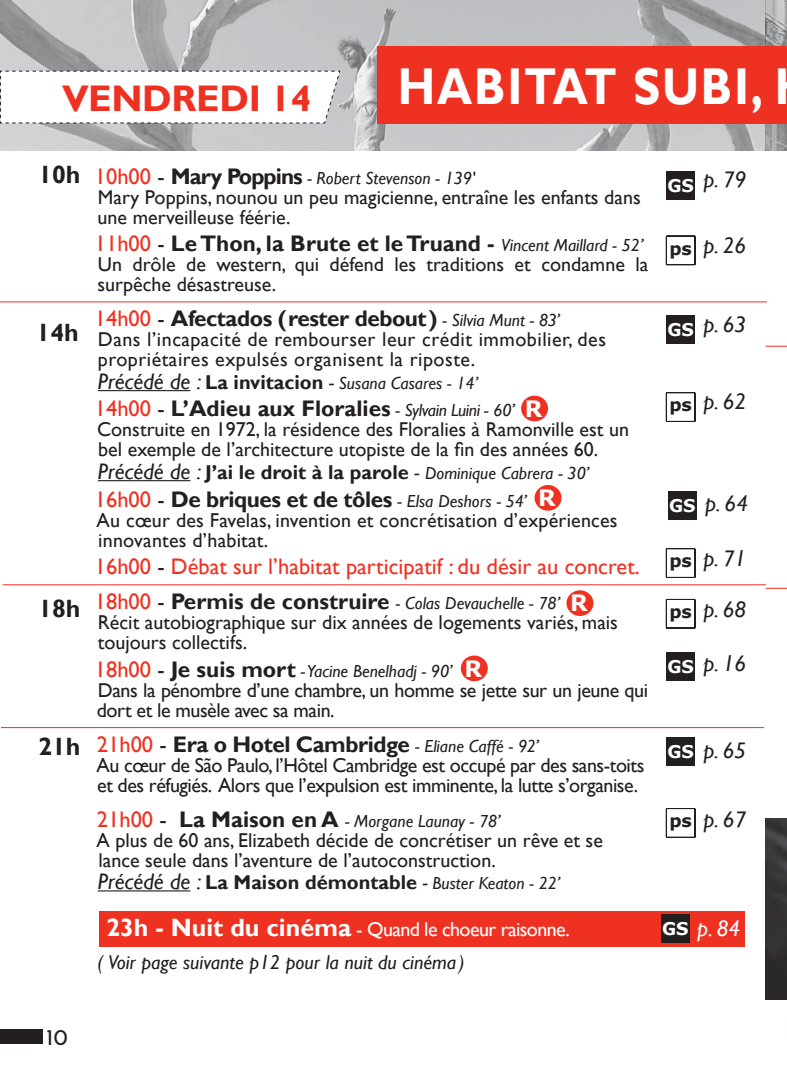
<style>
.page{position:relative;width:787px;height:1092px;background:#fff}
.page>*{position:absolute;margin:0;border:0;box-sizing:border-box;transform-origin:0 0}
.t1{font:700 51.75px "Gill Sans";letter-spacing:.04em;color:#fff;scale:.87 1}
.t2{font:700 37px "Gill Sans";letter-spacing:-.01em;color:#ef3122}
.t3{font:700 25px "Gill Sans";color:#231f20}
.t4{font:600 22.75px "Josefin Sans";color:#231f20}
.t5{font:700 22.5px "Gill Sans";letter-spacing:-.02em;color:#231f20}
.t6{font:22.5px "Gill Sans";color:#ef3122}
.t7{font:italic 22.5px "Gill Sans";color:#231f20}
.t8{font:italic 22.5px "Gill Sans";color:#fff}
.t9{font:700 22.5px "Verdana";color:#fff}
.t10{font:20px/20px "Gill Sans";color:#231f20}
.t11{font:20px/20px "Gill Sans";letter-spacing:-.025em;color:#231f20}
.t12{font:700 20px "Gill Sans";color:#231f20}
.t13{font:20px/20px "Gill Sans";letter-spacing:.025em;color:#231f20}
.t14{font:20px/20px "Gill Sans";letter-spacing:-.02em;color:#231f20}
.t15{font:20px "Gill Sans";letter-spacing:-.03em;color:#fff}
.t16{font:italic 20px "Gill Sans";color:#231f20}
.t17{font:italic 17.5px "Gill Sans";color:#231f20}
.t18{font:700 17.5px "Verdana";color:#fff}
.t19{font:700 17.5px "Verdana";color:#231f20}
.s1{font-style:inherit}
.s2{font-style:normal;font-size:22.5px;color:#ef3122}
.s3{font-style:normal;font-size:22.5px}
.s4{font-weight:700;font-style:normal;font-size:22.5px}
.s5{font-weight:400;color:#ef3122}
.s6{font-weight:400}
.s7{font-weight:400;font-style:italic;font-size:17.5px}
.s8{font-size:22.5px}
.s9{font-weight:700;font-style:normal;font-size:20px}
.s10{font-size:20px}
.s11{font-family:"Verdana";color:#fff}
.s12{font-weight:400;font-style:italic;font-size:22.5px}
.s13{font-weight:400;font-style:italic}
.s14{color:#231f20}
.s15{font-family:"Verdana";font-weight:700;font-style:normal;font-size:17.5px}
.s16{font-weight:700;font-size:25px}
</style>
<div class="page">
<div style="left:0;top:1029px;width:43px;height:14px;background:#231f20"></div>
<img style="left:0;top:0;width:787px;height:151px">
<div style="left:377px;top:46px;width:410px;height:78px;background:#ef3122"></div>
<div style="left:99px;top:911px;width:645px;height:35px;background:#ef3122"></div>
<svg style="left:0;top:70px;width:341px;height:54px"></svg>
<div style="left:661px;top:914px;width:28px;height:29px;background:#231f20"></div>
<hr style="left:0;top:301px;width:767px;height:1px;background:#ef3122">
<svg style="left:765px;top:346px;width:22px;height:1px"></svg>
<hr style="left:3px;top:584px;width:763px;height:1px;background:#ef3122">
<svg style="left:765px;top:588px;width:22px;height:1px"></svg>
<hr style="left:1px;top:727px;width:763px;height:1px;background:#ef3122">
<svg style="left:666px;top:548px;width:29px;height:29px"></svg>
<svg style="left:666px;top:392px;width:29px;height:29px"></svg>
<svg style="left:666px;top:236px;width:29px;height:29px"></svg>
<hr style="left:98px;top:390px;width:92px;height:1px;background:#231f20">
<hr style="left:98px;top:480px;width:92px;height:1px;background:#231f20">
<hr style="left:98px;top:890px;width:92px;height:1px;background:#231f20">
<div style="left:666px;top:171px;width:29px;height:29px;background:#231f20"></div>
<div style="left:666px;top:315px;width:29px;height:29px;background:#231f20"></div>
<div style="left:666px;top:737px;width:29px;height:29px;background:#231f20"></div>
<div style="left:666px;top:652px;width:29px;height:29px;background:#231f20"></div>
<svg style="left:666px;top:599px;width:29px;height:29px"></svg>
<svg style="left:666px;top:808px;width:29px;height:29px"></svg>
<div style="left:668px;top:491px;width:28px;height:28px;background:#231f20"></div>
<img style="left:765px;top:819px;width:22px;height:180px">
<svg style="left:786px;top:895px;width:1px;height:105px"></svg>
<div style="left:461px;top:655px;width:27px;height:26px;background:#ef3122;border-radius:50%"></div>
<div style="left:521px;top:395px;width:27px;height:26px;background:#ef3122;border-radius:50%"></div>
<div style="left:534px;top:485px;width:27px;height:25px;background:#ef3122;border-radius:50%"></div>
<div style="left:566px;top:590px;width:27px;height:26px;background:#ef3122;border-radius:50%"></div>
<h2 class="t2" style="left:62px;top:76px;width:250px">vendredi 14</h2>
<h1 class="t1" style="left:398px;top:56px;width:421px">habitat subi,</h1>
<p class="t3" style="left:38px;top:160px;width:44px">10<span class="s1">h</span></p>
<p class="t3" style="left:37px;top:318px;width:44px">14<span class="s1">h</span></p>
<p class="t3" style="left:38px;top:593px;width:44px">18<span class="s1">h</span></p>
<p class="t3" style="left:38px;top:731px;width:44px">21<span class="s1">h</span></p>
<p class="t17" style="left:95px;top:168px;width:382px"><span class="s2">10h00</span> <span class="s3">-</span> <span class="s4">Mary Poppins</span> - Robert Stevenson - 139'</p>
<p class="t10" style="left:97px;top:187px;width:544px">Mary Poppins, nounou un peu magicienne, entraîne les enfants dans une merveilleuse féérie.</p>
<p class="t5" style="left:95px;top:230px;width:550px"><span class="s5">11h00</span> <span class="s6">-</span> Le Thon, la Brute et le Truand - <span class="s7">Vincent Maillard - 52’</span></p>
<p class="t10" style="left:98px;top:255px;width:552px">Un drôle de western, qui défend les traditions et condamne la surpêche désastreuse.</p>
<p class="t5" style="left:95px;top:305px;width:467px"><span class="s5">14h00</span> <span class="s6">-</span> Afectados (rester debout) <span class="s7">- Silvia Munt - 83’</span></p>
<p class="t13" style="left:98px;top:330px;width:509px">Dans l’incapacité de rembourser leur crédit immobilier, des propriétaires expulsés organisent la riposte.</p>
<p class="t17" style="left:98px;top:373px;width:382px"><span class="s8">Précédé de :</span> <span class="s9">La invitacion</span> <span class="s10">-</span> Susana Casares - 14’</p>
<p class="t5" style="left:95px;top:395px;width:449px"><span class="s5">14h00</span> <span class="s6">-</span> L’Adieu aux Floralies <span class="s7">- Sylvain Luini - 60’</span> <span class="s11">R</span></p>
<p class="t10" style="left:97px;top:420px;width:533px">Construite en 1972, la résidence des Floralies à Ramonville est un bel exemple de l’architecture utopiste de la fin des années 60.</p>
<p class="t12" style="left:98px;top:460px;width:493px"><span class="s12">Précédé de :</span> J’ai le droit à la parole <span class="s13">-</span> <span class="s7">Dominique Cabrera - 30’</span></p>
<p class="t5" style="left:95px;top:485px;width:433px"><span class="s5">16h00</span> <span class="s6">-</span> De briques et de tôles <span class="s7">- Elsa Deshors - 54’</span></p>
<p class="t10" style="left:97px;top:510px;width:522px">Au cœur des Favelas, invention et concrétisation d’expériences innovantes d’habitat.</p>
<p class="t6" style="left:95px;top:553px;width:546px">16h00 <span class="s14">-</span> Débat sur l’habitat participatif : du désir au concret.</p>
<p class="t17" style="left:95px;top:593px;width:467px"><span class="s2">18h00</span> <span class="s3">-</span> <span class="s4">Permis de construire</span> - Colas Devauchelle - 78’</p>
<p class="t10" style="left:98px;top:612px;width:522px">Récit autobiographique sur dix années de logements variés, mais toujours collectifs.</p>
<p class="t17" style="left:95px;top:660px;width:359px"><span class="s2">18h00</span> <span class="s3">-</span> <span class="s4">Je suis mort</span> - Yacine Benelhadj - 90’</p>
<p class="t14" style="left:97px;top:680px;width:553px">Dans la pénombre d’une chambre, un homme se jette sur un jeune qui dort et le musèle avec sa main.</p>
<p class="t5" style="left:97px;top:730px;width:443px"><span class="s5">21h00</span> <span class="s6">-</span> Era o Hotel Cambridge <span class="s7">- Eliane Caffé - 92’</span></p>
<p class="t11" style="left:97px;top:755px;width:549px">Au cœur de São Paulo, l’Hôtel Cambridge est occupé par des sans-toits et des réfugiés. Alors que l’expulsion est imminente, la lutte s’organise.</p>
<p class="t17" style="left:97px;top:810px;width:405px"><span class="s2">21h00</span> <span class="s3">-</span> <span class="s4">La Maison en A</span> - Morgane Launay - 78’</p>
<p class="t10" style="left:97px;top:830px;width:508px">A plus de 60 ans, Elizabeth décide de concrétiser un rêve et se lance seule dans l’aventure de l’autoconstruction.</p>
<p class="t12" style="left:98px;top:870px;width:464px"><span class="s12">Précédé de :</span> La Maison démontable <span class="s13">-</span> <span class="s7">Buster Keaton - 22’</span></p>
<p class="t9" style="left:538px;top:482px;width:19px">R</p>
<p class="t9" style="left:570px;top:587px;width:19px">R</p>
<p class="t9" style="left:464px;top:652px;width:19px">R</p>
<p class="t7" style="left:667px;top:166px;width:80px"><sub>GS</sub> p. 79</p>
<p class="t7" style="left:669px;top:232px;width:78px"><span class="s15">ps</span> p. 26</p>
<p class="t18" style="left:667px;top:317px;width:28px">GS</p>
<p class="t7" style="left:703px;top:311px;width:44px">p. 63</p>
<p class="t19" style="left:669px;top:392px;width:24px">ps</p>
<p class="t7" style="left:703px;top:388px;width:44px">p. 62</p>
<p class="t7" style="left:705px;top:490px;width:44px">p. 64</p>
<p class="t7" style="left:669px;top:545px;width:78px"><span class="s15">ps</span> p. 71</p>
<p class="t18" style="left:669px;top:493px;width:28px">GS</p>
<p class="t7" style="left:669px;top:596px;width:78px"><span class="s15">ps</span> p. 68</p>
<p class="t18" style="left:667px;top:654px;width:28px">GS</p>
<p class="t7" style="left:703px;top:650px;width:44px">p. 16</p>
<p class="t18" style="left:667px;top:739px;width:28px">GS</p>
<p class="t7" style="left:703px;top:737px;width:44px">p. 65</p>
<p class="t19" style="left:669px;top:808px;width:24px">ps</p>
<p class="t7" style="left:703px;top:806px;width:44px">p. 67</p>
<p class="t15" style="left:106px;top:917px;width:465px"><span class="s16">23h - N uit du cinéma</span> - Quand le choeur raisonne.</p>
<p class="t8" style="left:662px;top:915px;width:80px"><span class="s15">GS</span> p. 84</p>
<p class="t16" style="left:97px;top:950px;width:369px">( Voir page suivante p12 pour la nuit du cinéma )</p>
<p class="t4" style="left:46px;top:1023px;width:23px">10</p>
</div>
